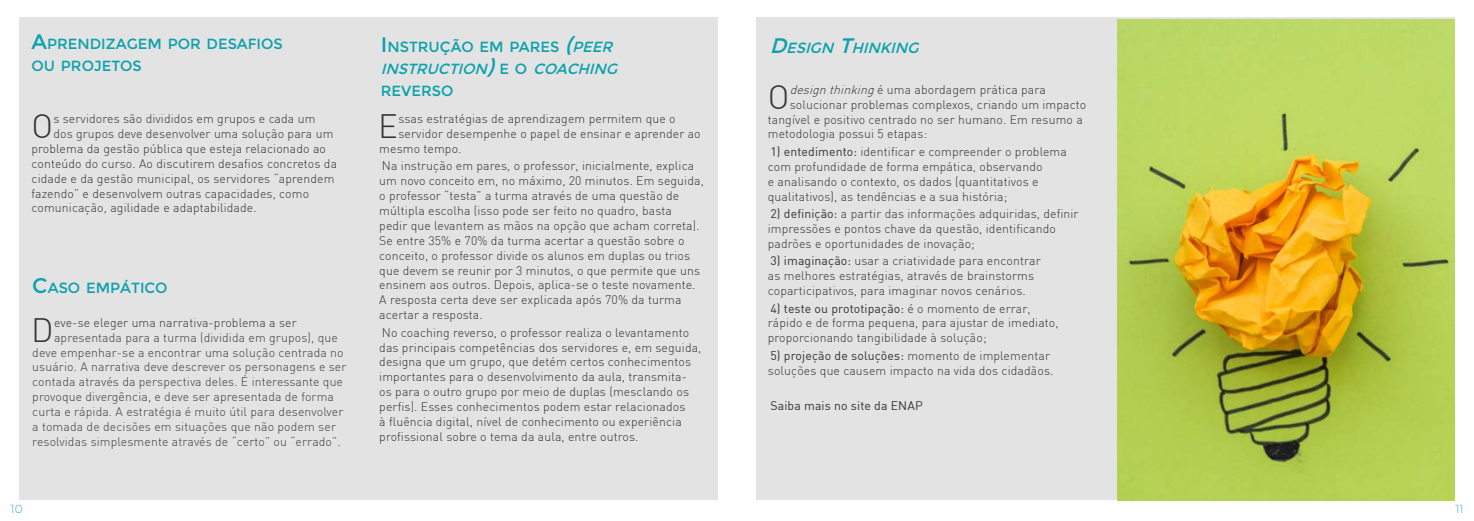
<style>
.page{position:relative;width:1474px;height:521px;background:#fff}
.page>*{position:absolute;margin:0;border:0;box-sizing:border-box;transform-origin:0 0}
.t1{font:300 33.16px "DIN";color:#333}
.t2{font:14.7px/21.9px "Montserrat";color:#0ca1ad}
.t3{font:italic 14.7px "Montserrat";color:#0ca1ad}
.t4{font:300 12.25px/14.9px "DIN";letter-spacing:.01em;color:#333}
.t5{font:300 12.25px "DIN";letter-spacing:.01em;color:#3f3f3e}
.t6{font:12.25px "DIN";letter-spacing:.01em;color:#333}
.t7{font:200 11.38px "Montserrat";color:#0ca1ad}
.s1{font-size:21px}
.s2{color:#333}
.s3{font-style:italic;font-size:21px}
.s4{font-style:italic}
.s5{font-weight:400}
</style>
<div class="page">
<div style="left:19px;top:17px;width:699px;height:483px;background:#e3e3e3"></div>
<div style="left:756px;top:17px;width:698px;height:483px;background:#e3e3e3"></div>
<img style="left:1117px;top:19px;width:337px;height:481px">
<p class="t2" style="left:32px;top:33px;width:253px"><span class="s1">A</span>PRENDIZAGEM POR DESAFIOS<br>OU PROJETOS</p>
<h1 class="t1" style="left:31px;top:106px;width:23px">O</h1>
<p class="t4" style="left:53px;top:111px;width:263px">s servidores são divididos em grupos e cada um</p>
<p class="t4" style="left:53px;top:126px;width:281px">dos grupos deve desenvolver uma solução para um</p>
<p class="t4" style="left:32px;top:141px;width:296px">problema da gestão pública que esteja relacionado ao</p>
<p class="t4" style="left:32px;top:156px;width:307px">conteúdo do curso. Ao discutirem desafios concretos da</p>
<p class="t4" style="left:32px;top:171px;width:304px">cidade e da gestão municipal, os servidores “aprendem</p>
<p class="t4" style="left:32px;top:185px;width:279px">fazendo” e desenvolvem outras capacidades, como</p>
<p class="t4" style="left:32px;top:200px;width:227px">comunicação, agilidade e adaptabilidade.</p>
<p class="t2" style="left:32px;top:277px;width:137px"><span class="s1">C</span>ASO EMPÁTICO</p>
<h1 class="t1" style="left:31px;top:309px;width:24px">D</h1>
<p class="t4" style="left:54px;top:315px;width:244px">eve-se eleger uma narrativa-problema a ser</p>
<p class="t5" style="left:54px;top:330px;width:285px"><span class="s2">a</span>presentada para a turma (dividida em grupos), que</p>
<p class="t5" style="left:32px;top:345px;width:313px">deve empenhar-se a encontrar uma solução centrada no</p>
<p class="t5" style="left:32px;top:359px;width:316px">usuário. A narrativa deve descrever os personagens e ser</p>
<p class="t5" style="left:32px;top:374px;width:312px">contada através da perspectiva deles. É interessante que</p>
<p class="t5" style="left:32px;top:389px;width:303px">provoque divergência, e deve ser apresentada de forma</p>
<p class="t5" style="left:32px;top:404px;width:312px">curta e rápida. A estratégia é muito útil para desenvolver</p>
<p class="t5" style="left:32px;top:419px;width:305px">a tomada de decisões em situações que não podem ser</p>
<p class="t5" style="left:32px;top:434px;width:310px">resolvidas simplesmente através de “certo” ou “errado”.</p>
<p class="t2" style="left:381px;top:36px;width:242px"><span class="s1">I</span> NSTRUÇÃO EM PARES <span class="s3">(</span><span class="s4">PEER<br>INSTRUCTION</span><span class="s3">)</span>E O <span class="s4">COACHING<br></span>REVERSO</p>
<h1 class="t1" style="left:378px;top:106px;width:21px">E</h1>
<p class="t4" style="left:398px;top:111px;width:279px">ssas estratégias de aprendizagem permitem que o</p>
<p class="t4" style="left:398px;top:126px;width:304px">servidor desempenhe o papel de ensinar e aprender ao</p>
<p class="t4" style="left:379px;top:141px;width:84px">mesmo tempo.</p>
<p class="t4" style="left:379px;top:158px;width:326px">Na instrução em pares, o professor, inicialmente, explica um novo conceito em, no máximo, 20 minutos. Em seguida, o professor “testa” a turma através de uma questão de múltipla escolha (isso pode ser feito no quadro, basta<br>pedir que levantem as mãos na opção que acham correta).<br>Se entre 35% e 70% da turma acertar a questão sobre o conceito, o professor divide os alunos em duplas ou trios que devem se reunir por 3 minutos, o que permite que uns ensinem aos outros. Depois, aplica-se o teste novamente.<br>A resposta certa deve ser explicada após 70% da turma acertar a resposta.</p>
<p class="t4" style="left:379px;top:325px;width:324px">No coaching reverso, o professor realiza o levantamento das principais competências dos servidores e, em seguida, designa que um grupo, que detém certos conhecimentos importantes para o desenvolvimento da aula, transmita&shy;os para o outro grupo por meio de duplas (mesclando os perfis). Esses conhecimentos podem estar relacionados<br>à fluência digital, nível de conhecimento ou experiência profissional sobre o tema da aula, entre outros.</p>
<p class="t3" style="left:769px;top:39px;width:155px"><span class="s1">D</span>ESIGN <span class="s1">T</span>HINKING</p>
<h1 class="t1" style="left:767px;top:76px;width:23px">O</h1>
<p class="t4" style="left:789px;top:82px;width:258px"><span class="s4">designthinking</span>é uma abordagem prática para</p>
<p class="t4" style="left:789px;top:97px;width:298px">solucionar problemas complexos, criando um impacto</p>
<p class="t4" style="left:767px;top:112px;width:316px">tangível e positivo centrado no ser humano. Em resumo a</p>
<p class="t4" style="left:767px;top:126px;width:161px">metodologia possui 5 etapas:</p>
<p class="t4" style="left:767px;top:144px;width:300px"><span class="s5">1) entedimento:</span> identificar e compreender o problema com profundidade de forma empática, observando<br>e analisando o contexto, os dados (quantitativos e qualitativos), as tendências e a sua história;</p>
<p class="t4" style="left:767px;top:206px;width:312px"><span class="s5">2) definição:</span> a partir das informações adquiridas, definir impressões e pontos chave da questão, identificando padrões e oportunidades de inovação;</p>
<p class="t4" style="left:767px;top:253px;width:274px"><span class="s5">3) imaginação:</span> usar a criatividade para encontrar as melhores estratégias, através de brainstorms coparticipativos, para imaginar novos cenários.</p>
<p class="t4" style="left:767px;top:301px;width:292px"><span class="s5">4) teste ou prototipação:</span> é o momento de errar, rápido e de forma pequena, para ajustar de imediato, proporcionando tangibilidade à solução;</p>
<p class="t4" style="left:767px;top:348px;width:287px"><span class="s5">5) projeção de soluções:</span> momento de implementar soluções que causem impacto na vida dos cidadãos.</p>
<p class="t6" style="left:770px;top:398px;width:154px">Saiba mais no site da ENAP</p>
<p class="t7" style="left:11px;top:501px;width:14px">10</p>
<p class="t7" style="left:1455px;top:501px;width:10px">11</p>
</div>
